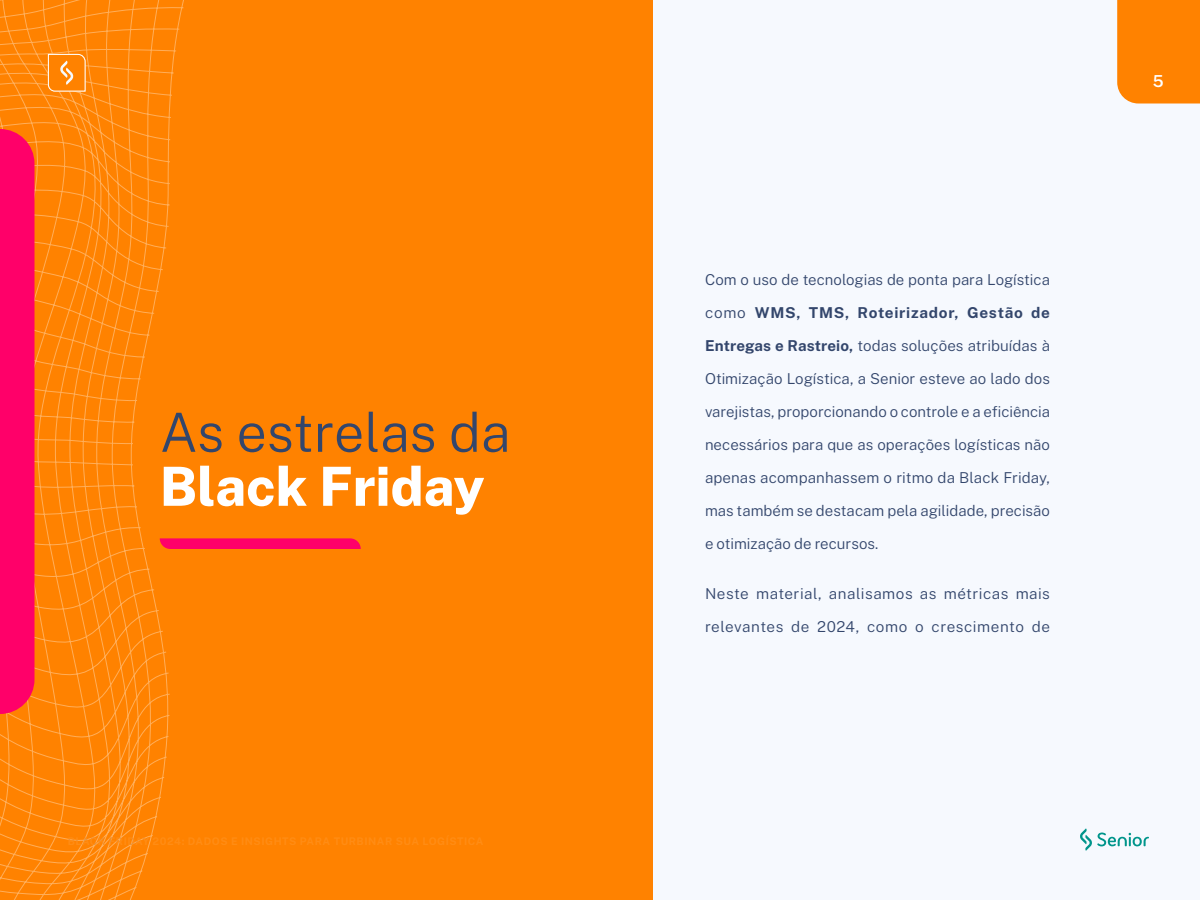
<style>
.page{position:relative;width:1200px;height:900px;background:#f6f9fe}
.page>*{position:absolute;margin:0;border:0;box-sizing:border-box;transform-origin:0 0}
.t1{font:300 54px "Public Sans";letter-spacing:-.005em;color:#33466c}
.t2{font:800 54px "Public Sans";color:#fff}
.t3{font:600 16.5px "Public Sans";color:#fff}
.t4{font:300 15px "Public Sans";letter-spacing:.005em;color:#33466c}
.t5{font:300 15px "Public Sans";letter-spacing:.03em;color:#33466c}
.t6{font:300 15px "Public Sans";letter-spacing:.035em;color:#33466c}
.t7{font:700 15px "Public Sans";letter-spacing:.05em;color:#33466c}
.s1{font-weight:300}
.s2{font-weight:700}
</style>
<div class="page">
<div style="left:0;top:0;width:652px;height:900px;background:#ff8200"></div>
<svg style="left:0;top:0;width:184px;height:900px"></svg>
<div style="left:1117px;top:0;width:83px;height:104px;background:#ff8200"></div>
<div style="left:0;top:129px;width:34px;height:585px;background:#ff0069"></div>
<svg style="left:160px;top:538px;width:201px;height:11px;background:#ff0762"></svg>
<svg style="left:1080px;top:828px;width:69px;height:23px"></svg>
<svg style="left:48px;top:54px;width:38px;height:38px"></svg>
<h1 class="t1" style="left:160px;top:395px;width:352px">As estrelas da</h1>
<h1 class="t2" style="left:160px;top:445px;width:326px">Black Friday</h1>
<p class="t4" style="left:705px;top:269px;width:346px">Com o uso de tecnologias de ponta para Logística</p>
<p class="t7" style="left:705px;top:301px;width:346px"><span class="s1">como</span> WMS, TMS, Roteirizador, Gestão de</p>
<p class="t4" style="left:705px;top:335px;width:346px"><span class="s2">Entregas e Rastreio,</span> todas soluções atribuídas à</p>
<p class="t4" style="left:705px;top:368px;width:346px">Otimização Logística, a Senior esteve ao lado dos</p>
<p class="t4" style="left:705px;top:401px;width:346px">varejistas, proporcionando o controle e a eficiência</p>
<p class="t4" style="left:705px;top:434px;width:346px">necessários para que as operações logísticas não</p>
<p class="t4" style="left:705px;top:467px;width:346px">apenas acompanhassem o ritmo da Black Friday,</p>
<p class="t4" style="left:705px;top:500px;width:347px">mas também se destacam pela agilidade, precisão</p>
<p class="t4" style="left:705px;top:533px;width:175px">e otimização de recursos.</p>
<p class="t5" style="left:705px;top:583px;width:346px">Neste material, analisamos as métricas mais</p>
<p class="t6" style="left:705px;top:616px;width:346px">relevantes de 2024, como o crescimento de</p>
<p class="t3" style="left:1153px;top:69px;width:12px">5</p>
</div>
